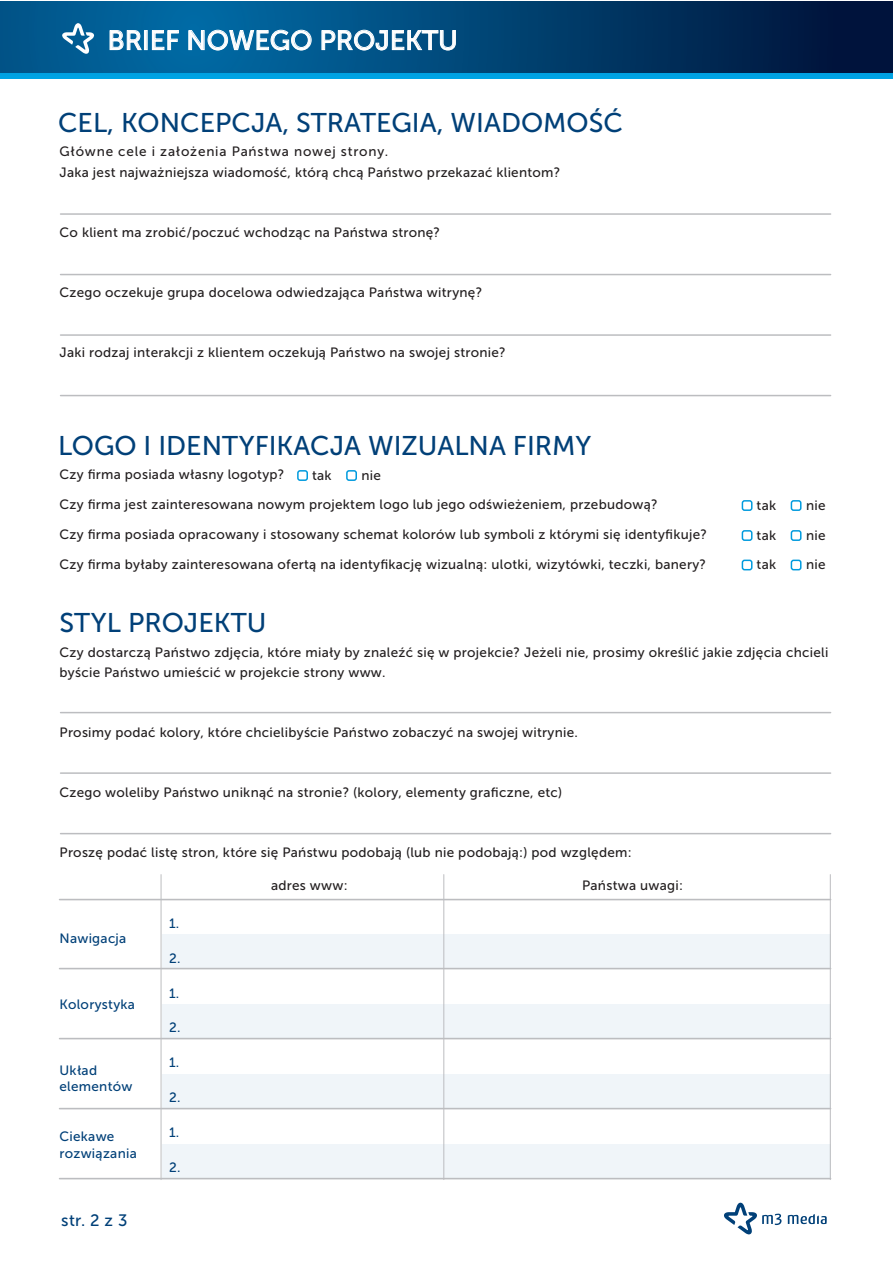
<style>
.page{position:relative;width:893px;height:1263px;background:#fff}
.page>*{position:absolute;margin:0;border:0;box-sizing:border-box;transform-origin:0 0}
.t1{font:27px "Museo Sans 500";color:#014078}
.t2{font:27px "Museo Sans 500";color:#fff}
.t3{font:16.5px "Museo Sans 500";color:#014078}
.t4{font:13.5px/19.5px "Museo Sans 500";letter-spacing:.02em;color:#231f20}
.t5{font:13.5px/16.5px "Museo Sans 500";letter-spacing:.02em;color:#014078}
</style>
<div class="page">
<div style="left:0;top:1px;width:892px;height:77px;background:linear-gradient(to right,#00a2e2,#00a1e2)"></div>
<svg style="left:0;top:1px;width:892px;height:71px;background:#004171"></svg>
<svg style="left:62px;top:23px;width:32px;height:31px"></svg>
<svg style="left:110px;top:30px;width:32px;height:20px"></svg>
<div style="left:144px;top:30px;width:3px;height:20px;border:1px solid #fff"></div>
<svg style="left:152px;top:30px;width:27px;height:20px"></svg>
<svg style="left:189px;top:30px;width:123px;height:20px;background:#448db6"></svg>
<svg style="left:322px;top:30px;width:134px;height:20px;background:#437fa5"></svg>
<hr style="left:60px;top:899px;width:771px;height:1px;background:#bcbdc0">
<hr style="left:61px;top:213px;width:770px;height:2px;background:#bcbdc0">
<hr style="left:61px;top:274px;width:770px;height:1px;background:#bcbdc0">
<hr style="left:61px;top:334px;width:770px;height:2px;background:#bcbdc0">
<hr style="left:61px;top:395px;width:770px;height:1px;background:#bcbdc0">
<hr style="left:61px;top:712px;width:770px;height:1px;background:#bcbdc0">
<hr style="left:61px;top:772px;width:770px;height:2px;background:#bcbdc0">
<hr style="left:61px;top:833px;width:770px;height:1px;background:#bcbdc0">
<div style="left:297px;top:470px;width:11px;height:11px;border:2px solid #009bde;border-radius:2px"></div>
<div style="left:346px;top:470px;width:11px;height:11px;border:2px solid #009bde;border-radius:2px"></div>
<div style="left:742px;top:500px;width:10px;height:11px;border:2px solid #009bde;border-radius:2px"></div>
<div style="left:791px;top:500px;width:10px;height:11px;border:2px solid #009bde;border-radius:2px"></div>
<div style="left:742px;top:530px;width:10px;height:11px;border:2px solid #009bde;border-radius:2px"></div>
<div style="left:791px;top:530px;width:10px;height:11px;border:2px solid #009bde;border-radius:2px"></div>
<div style="left:742px;top:560px;width:10px;height:10px;border:2px solid #009bde;border-radius:2px"></div>
<div style="left:791px;top:560px;width:10px;height:10px;border:2px solid #009bde;border-radius:2px"></div>
<svg style="left:724px;top:1203px;width:57px;height:31px"></svg>
<svg style="left:788px;top:1214px;width:39px;height:10px"></svg>
<div style="left:162px;top:934px;width:668px;height:34px;background:#f0f5f9"></div>
<div style="left:162px;top:1004px;width:668px;height:34px;background:#f0f5f9"></div>
<div style="left:162px;top:1074px;width:668px;height:34px;background:#f0f5f9"></div>
<div style="left:162px;top:1144px;width:668px;height:34px;background:#f0f5f9"></div>
<hr style="left:443px;top:874px;width:1px;height:305px;background:#bcbdc0">
<hr style="left:161px;top:874px;width:1px;height:305px;background:#bcbdc0">
<hr style="left:60px;top:968px;width:771px;height:1px;background:#bcbdc0">
<hr style="left:60px;top:1038px;width:771px;height:1px;background:#bcbdc0">
<hr style="left:60px;top:1108px;width:771px;height:1px;background:#bcbdc0">
<hr style="left:60px;top:1178px;width:771px;height:1px;background:#bcbdc0">
<hr style="left:830px;top:874px;width:1px;height:305px;background:#bcbdc0">
<h1 class="t2" style="left:108px;top:26px;width:352px">BRIEF NOWEGO PROJEKTU</h1>
<h1 class="t1" style="left:58px;top:108px;width:566px">CEL, KONCEPCJA, STRATEGIA, WIADOMOŚĆ</h1>
<p class="t4" style="left:60px;top:141px;width:502px;line-height:21px">Główne cele i założenia Państwa nowej strony.<br>Jaka jest najważniejsza wiadomość, którą chcą Państwo przekazać klientom?</p>
<p class="t4" style="left:60px;top:223px;width:382px">Co klient ma zrobić/poczuć wchodząc na Państwa stronę?</p>
<p class="t4" style="left:60px;top:283px;width:424px">Czego oczekuje grupa docelowa odwiedzająca Państwa witrynę?</p>
<p class="t4" style="left:60px;top:343px;width:448px">Jaki rodzaj interakcji z klientem oczekują Państwo na swojej stronie?</p>
<h1 class="t1" style="left:58px;top:431px;width:535px">LOGO I IDENTYFIKACJA WIZUALNA FIRMY</h1>
<p class="t4" style="left:60px;top:465px;width:226px">Czy firma posiada własny logotyp?</p>
<p class="t4" style="left:60px;top:495px;width:600px">Czy firma jest zainteresowana nowym projektem logo lub jego odświeżeniem, przebudową?</p>
<p class="t4" style="left:60px;top:525px;width:649px">Czy firma posiada opracowany i stosowany schemat kolorów lub symboli z którymi się identyfikuje?</p>
<p class="t4" style="left:60px;top:555px;width:648px">Czy firma byłaby zainteresowana ofertą na identyfikację wizualną: ulotki, wizytówki, teczki, banery?</p>
<p class="t4" style="left:312px;top:465px;width:21px">tak</p>
<p class="t4" style="left:362px;top:465px;width:21px">nie</p>
<h1 class="t1" style="left:60px;top:608px;width:208px">STYL PROJEKTU</h1>
<p class="t4" style="left:757px;top:495px;width:21px">tak</p>
<p class="t4" style="left:806px;top:495px;width:21px">nie</p>
<p class="t4" style="left:757px;top:525px;width:21px">tak</p>
<p class="t4" style="left:806px;top:525px;width:21px">nie</p>
<p class="t4" style="left:757px;top:555px;width:21px">tak</p>
<p class="t4" style="left:806px;top:555px;width:21px">nie</p>
<p class="t4" style="left:60px;top:643px;width:770px">Czy dostarczą Państwo zdjęcia, które miały by znaleźć się w projekcie? Jeżeli nie, prosimy określić jakie zdjęcia chcieli byście Państwo umieścić w projekcie strony www.</p>
<p class="t4" style="left:60px;top:722px;width:520px">Prosimy podać kolory, które chcielibyście Państwo zobaczyć na swojej witrynie.</p>
<p class="t4" style="left:60px;top:782px;width:504px">Czego woleliby Państwo uniknąć na stronie? (kolory, elementy graficzne, etc)</p>
<p class="t4" style="left:60px;top:842px;width:574px">Proszę podać listę stron, które się Państwu podobają (lub nie podobają:) pod względem:</p>
<p class="t5" style="left:60px;top:930px;width:68px">Nawigacja</p>
<p class="t5" style="left:60px;top:996px;width:77px">Kolorystyka</p>
<p class="t5" style="left:60px;top:1062px;width:74px">Układ elementów</p>
<p class="t5" style="left:60px;top:1128px;width:79px">Ciekawe rozwiązania</p>
<p class="t3" style="left:61px;top:1211px;width:68px">str. 2 z 3</p>
<p class="t5" style="left:169px;top:915px;width:12px">1.</p>
<p class="t5" style="left:169px;top:950px;width:13px">2.</p>
<p class="t5" style="left:169px;top:985px;width:12px">1.</p>
<p class="t5" style="left:169px;top:1019px;width:13px">2.</p>
<p class="t5" style="left:169px;top:1054px;width:12px">1.</p>
<p class="t5" style="left:169px;top:1089px;width:13px">2.</p>
<p class="t5" style="left:169px;top:1124px;width:12px">1.</p>
<p class="t5" style="left:169px;top:1159px;width:13px">2.</p>
<p class="t4" style="left:271px;top:875px;width:78px">adres www:</p>
<p class="t4" style="left:582px;top:875px;width:102px">Państwa uwagi:</p>
</div>
